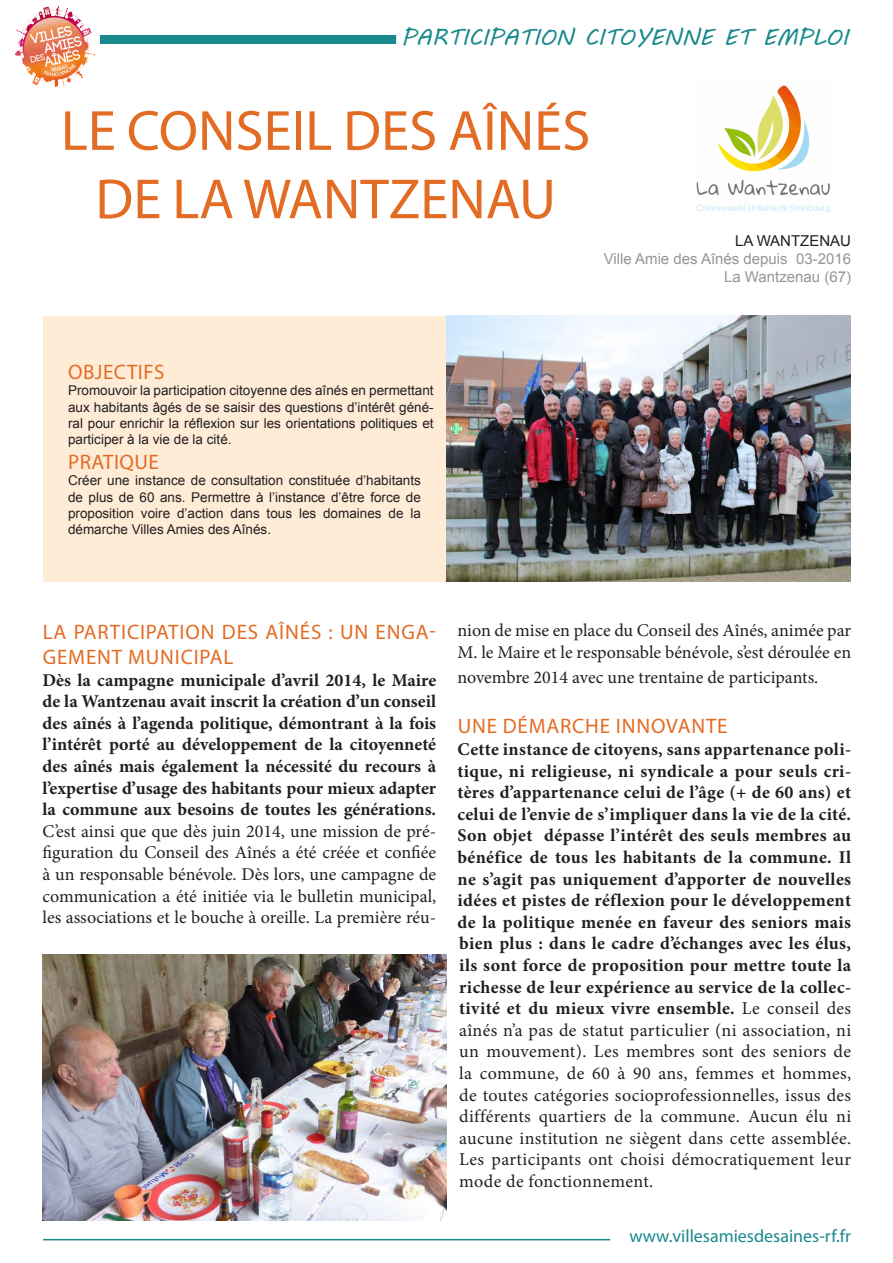
<style>
.page{position:relative;width:893px;height:1263px;background:#fff}
.page>*{position:absolute;margin:0;border:0;box-sizing:border-box;transform-origin:0 0}
.t1{font:57px/68.4px "Myriad Pro";color:#e36c25;text-align:center}
.t2{font:22.5px "MV Boli";color:#18898c}
.t3{font:21px/25.2px "Myriad Pro";letter-spacing:.04em;color:#e36c25}
.t4{font:21px "Myriad Pro";letter-spacing:.02em;color:#e36c25}
.t5{font:700 18px/21.6px "Minion Pro";letter-spacing:.01em;color:#231f20;text-align:justify}
.t6{font:18px/21.6px "Minion Pro";color:#231f20}
.t7{font:18px "Myriad Pro";color:#18898c}
.t8{font:15px "Arial";color:#939598}
.t9{font:15px "Arial";color:#231f20}
.t10{font:13.5px/16.2px "Arial";color:#231f20;text-align:justify}
.s1{font-weight:400}
</style>
<div class="page">
<div style="left:43px;top:316px;width:403px;height:265px;background:#feecd7"></div>
<img style="left:446px;top:316px;width:404px;height:265px">
<div style="left:100px;top:35px;width:296px;height:9px;background:#18898c"></div>
<img style="left:15px;top:6px;width:80px;height:80px">
<hr style="left:43px;top:1239px;width:567px;height:1px;background:#18898c">
<img style="left:696px;top:85px;width:134px;height:128px">
<img style="left:43px;top:955px;width:403px;height:265px">
<p class="t2" style="left:401px;top:22px;width:448px">PARTICIPATION CITOYENNE ET EMPLOI</p>
<p class="t1" style="left:61px;top:96px;width:531px">LE CONSEIL DES AÎNÉS<br>DE LA WANTZENAU</p>
<p class="t9" style="left:735px;top:231px;width:118px">LA WANTZENAU</p>
<p class="t8" style="left:604px;top:249px;width:249px">Ville Amie des Aînés depuis 03-2016</p>
<p class="t8" style="left:724px;top:267px;width:129px">La Wantzenau (67)</p>
<p class="t4" style="left:68px;top:359px;width:98px">OBJECTIFS</p>
<p class="t10" style="left:68px;top:383px;width:367px">Promouvoir la participation citoyenne des aînés en permettant aux habitants âgés de se saisir des questions d’intérêt géné&shy;ral pour enrichir la réflexion sur les orientations politiques et participer à la vie de la cité.</p>
<p class="t4" style="left:68px;top:449px;width:92px">PRATIQUE</p>
<p class="t10" style="left:68px;top:473px;width:354px">Créer une instance de consultation constituée d’habitants de plus de 60 ans. Permettre à l’instance d’être force de proposition voire d’action dans tous les domaines de la démarche Villes Amies des Aînés.</p>
<p class="t3" style="left:43px;top:619px;width:395px">LA PARTICIPATION DES AÎNÉS : UN ENGA-<br>GEMENT MUNICIPAL</p>
<p class="t5" style="left:43px;top:669px;width:395px">Dès la campagne municipale d’avril 2014, le Maire de la Wantzenau avait inscrit la création d’un conseil des aînés à l’agenda politique, démontrant à la fois l’intérêt porté au développement de la citoyenneté des aînés mais également la nécessité du recours à l’expertise d’usage des habitants pour mieux adapter la commune aux besoins de toutes les générations.<br><span class="s1">C’est ainsi que que dès juin 2014, une mission de pré&shy;figuration du Conseil des Aînés a été créée et confiée à un responsable bénévole. Dès lors, une campagne de communication a été initiée via le bulletin municipal, les associations et le bouche à oreille. La première réu-</span></p>
<p class="t6" style="left:457px;top:620px;width:395px">nion de mise en place du Conseil des Aînés, animée par<br>M. le Maire et le responsable bénévole, s’est déroulée en</p>
<p class="t6" style="left:457px;top:666px;width:362px">novembre 2014 avec une trentaine de participants.</p>
<p class="t3" style="left:458px;top:713px;width:271px">UNE DÉMARCHE INNOVANTE</p>
<p class="t5" style="left:457px;top:738px;width:395px">Cette instance de citoyens, sans appartenance poli&shy;tique, ni religieuse, ni syndicale a pour seuls cri&shy;tères d’appartenance celui de l’âge (+ de 60 ans) et celui de l’envie de s’impliquer dans la vie de la cité.<br>Son objet dépasse l’intérêt des seuls membres au bénéfice de tous les habitants de la commune. Il ne s’agit pas uniquement d’apporter de nouvelles idées et pistes de réflexion pour le développement de la politique menée en faveur des seniors mais bien plus : dans le cadre d’échanges avec les élus, ils sont force de proposition pour mettre toute la richesse de leur expérience au service de la collec&shy;tivité et du mieux vivre ensemble. <span class="s1">Le conseil des aînés n’a pas de statut particulier (ni association, ni un mouvement). Les membres sont des seniors de la commune, de 60 à 90 ans, femmes et hommes, de toutes catégories socioprofessionnelles, issus des différents quartiers de la commune. Aucun élu ni aucune institution ne siègent dans cette assemblée.<br>Les participants ont choisi démocratiquement leur mode de fonctionnement.</span></p>
<p class="t7" style="left:629px;top:1225px;width:223px">www.villesamiesdesaines-rf.fr</p>
</div>
